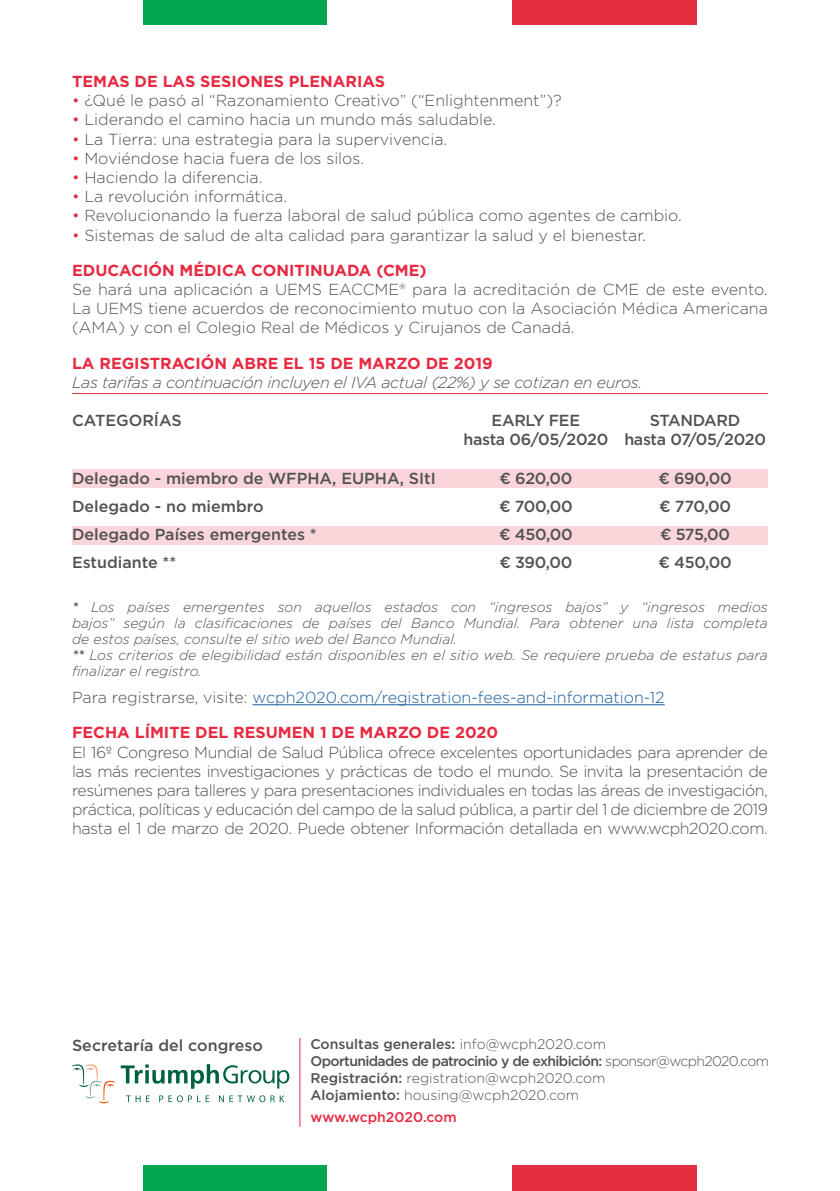
<style>
.page{position:relative;width:840px;height:1191px;background:#fff}
.page>*{position:absolute;margin:0;border:0;box-sizing:border-box;transform-origin:0 0}
.t1{font:300 16px/19.2px "Gotham";color:#4f5252;text-align:justify}
.t2{font:500 16px "Gotham";color:#4f5252}
.t3{font:700 16px "Gotham";color:#e72942}
.t4{font:300 16px "Gotham";color:#175d9e}
.t5{font:italic 300 16px "Gotham";letter-spacing:-.02em;color:#4f5252}
.t6{font:500 16px "Gotham";letter-spacing:-.02em;color:#4f5252}
.t7{font:italic 300 14px/16px "Gotham";color:#4f5252;text-align:justify}
.t8{font:300 14px "Gotham";color:#4f5252}
.t9{font:500 14px "Gotham";letter-spacing:-.045em;color:#4f5252}
.t10{font:500 14px "Gotham";color:#4f5252}
.t11{font:500 14px "Gotham";color:#e72942}
.s1{color:#e72942}
.s2{font-weight:500}
.s3{color:#4f5252}
.s4{font-weight:300}
</style>
<div class="page">
<div style="left:72px;top:469px;width:695px;height:19px;background:#fad5d9"></div>
<div style="left:72px;top:526px;width:695px;height:18px;background:#fad5d9"></div>
<div style="left:512px;top:0;width:184px;height:24px;background:#e62e41"></div>
<div style="left:143px;top:0;width:184px;height:24px;background:#00a54f"></div>
<div style="left:512px;top:1165px;width:184px;height:26px;background:#e62e41"></div>
<div style="left:143px;top:1165px;width:184px;height:26px;background:#00a54f"></div>
<hr style="left:252px;top:704px;width:412px;height:1px;background:#175d9e">
<hr style="left:72px;top:393px;width:695px;height:1px;background:#e72942">
<svg style="left:121px;top:1064px;width:168px;height:24px"></svg>
<svg style="left:126px;top:1095px;width:14px;height:7px"></svg>
<svg style="left:146px;top:1095px;width:4px;height:7px"></svg>
<svg style="left:159px;top:1095px;width:50px;height:7px"></svg>
<svg style="left:219px;top:1095px;width:65px;height:7px"></svg>
<svg style="left:72px;top:1064px;width:43px;height:39px"></svg>
<hr style="left:299px;top:1038px;width:1px;height:88px;background:#e72942">
<p class="t3" style="left:72px;top:72px;width:314px">TEMAS DE LAS SESIONES PLENARIAS</p>
<p class="t1" style="left:72px;top:90px;width:491px"><span class="s1">•</span> ¿Qué le pasó al “Razonamiento Creativo” (“Enlightenment”)?</p>
<p class="t1" style="left:72px;top:110px;width:425px"><span class="s1">•</span> Liderando el camino hacia un mundo más saludable.</p>
<p class="t1" style="left:72px;top:129px;width:376px"><span class="s1">•</span> La Tierra: una estrategia para la supervivencia.</p>
<p class="t1" style="left:72px;top:148px;width:293px"><span class="s1">•</span> Moviéndose hacia fuera de los silos.</p>
<p class="t1" style="left:72px;top:167px;width:192px"><span class="s1">•</span> Haciendo la diferencia.</p>
<p class="t1" style="left:72px;top:186px;width:216px"><span class="s1">•</span> La revolución informática.</p>
<p class="t1" style="left:72px;top:206px;width:611px"><span class="s1">•</span> Revolucionando la fuerza laboral de salud pública como agentes de cambio.</p>
<p class="t1" style="left:72px;top:225px;width:575px"><span class="s1">•</span> Sistemas de salud de alta calidad para garantizar la salud y el bienestar.</p>
<p class="t3" style="left:72px;top:261px;width:356px">EDUCACIÓN MÉDICA CONITINUADA (CME)</p>
<p class="t1" style="left:72px;top:279px;width:697px">Se hará una aplicación a UEMS EACCME® para la acreditación de CME de este evento.<br>La UEMS tiene acuerdos de reconocimiento mutuo con la Asociación Médica Americana (AMA) y con el Colegio Real de Médicos y Cirujanos de Canadá.</p>
<p class="t3" style="left:72px;top:354px;width:422px">LA REGISTRACIÓN ABRE EL 15 DE MARZO DE 2019</p>
<p class="t5" style="left:72px;top:372px;width:571px">Las tarifas a continuación incluyen el IVA actual (22%) y se cotizan en euros.</p>
<p class="t2" style="left:72px;top:410px;width:111px">CATEGORÍAS</p>
<p class="t6" style="left:649px;top:410px;width:92px">STANDARD</p>
<p class="t6" style="left:624px;top:429px;width:143px">hasta 07/05/2020</p>
<p class="t2" style="left:658px;top:467px;width:75px">€ 690,00</p>
<p class="t2" style="left:659px;top:495px;width:73px">€ 770,00</p>
<p class="t2" style="left:659px;top:523px;width:71px">€ 575,00</p>
<p class="t2" style="left:658px;top:551px;width:75px">€ 450,00</p>
<p class="t6" style="left:491px;top:410px;width:90px">EARLY FEE</p>
<p class="t6" style="left:463px;top:429px;width:146px">hasta 06/05/2020</p>
<p class="t2" style="left:499px;top:467px;width:74px">€ 620,00</p>
<p class="t2" style="left:499px;top:495px;width:75px">€ 700,00</p>
<p class="t2" style="left:499px;top:523px;width:75px">€ 450,00</p>
<p class="t2" style="left:499px;top:551px;width:74px">€ 390,00</p>
<p class="t2" style="left:72px;top:468px;width:365px">Delegado - miembro de WFPHA, EUPHA, SItI</p>
<p class="t2" style="left:72px;top:496px;width:193px">Delegado - no miembro</p>
<p class="t2" style="left:72px;top:524px;width:246px">Delegado Países emergentes *</p>
<p class="t2" style="left:72px;top:552px;width:106px">Estudiante **</p>
<p class="t7" style="left:72px;top:598px;width:697px"><span class="s2">*</span> Los países emergentes son aquellos estados con “ingresos bajos” y “ingresos medios bajos” según la clasificaciones de países del Banco Mundial. Para obtener una lista completa de estos países, consulte el sitio web del Banco Mundial.</p>
<p class="t7" style="left:72px;top:646px;width:697px"><span class="s2">**</span> Los criterios de elegibilidad están disponibles en el sitio web. Se requiere prueba de estatus para finalizar el registro.</p>
<p class="t4" style="left:72px;top:687px;width:593px"><span class="s3">Para registrarse, visite:</span> wcph2020.com/registration-fees-and-information-12</p>
<p class="t3" style="left:72px;top:723px;width:427px">FECHA LÍMITE DEL RESUMEN 1 DE MARZO DE 2020</p>
<p class="t1" style="left:72px;top:742px;width:697px">El 16º Congreso Mundial de Salud Pública ofrece excelentes oportunidades para aprender de las más recientes investigaciones y prácticas de todo el mundo. Se invita la presentación de resúmenes para talleres y para presentaciones individuales en todas las áreas de investigación, práctica, políticas y educación del campo de la salud pública, a partir del 1 de diciembre de 2019 hasta el 1 de marzo de 2020. Puede obtener Información detallada en www.wcph2020.com.</p>
<p class="t2" style="left:72px;top:1034px;width:192px">Secretaría del congreso</p>
<p class="t10" style="left:310px;top:1035px;width:297px">Consultas generales: <span class="s4">info@wcph2020.com</span></p>
<p class="t9" style="left:310px;top:1051px;width:460px">Oportunidades de patrocinio y de exhibición: <span class="s4">sponsor@wcph2020.com</span></p>
<p class="t8" style="left:310px;top:1069px;width:296px"><span class="s2">Registración:</span> registration@wcph2020.com</p>
<p class="t8" style="left:310px;top:1085px;width:270px"><span class="s2">Alojamiento:</span> housing@wcph2020.com</p>
<p class="t11" style="left:310px;top:1107px;width:148px">www.wcph2020.com</p>
</div>
